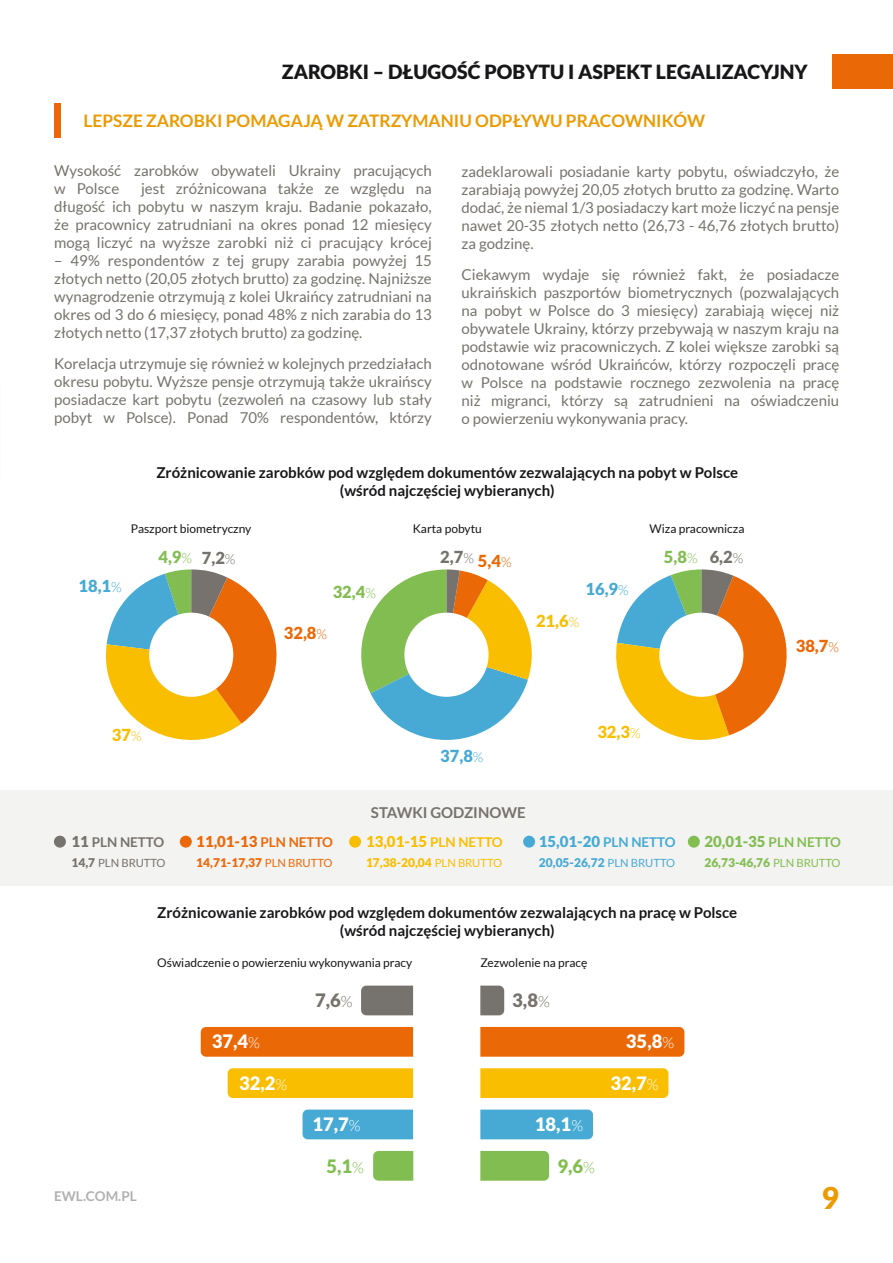
<style>
.page{position:relative;width:893px;height:1263px;background:#fff}
.page>*{position:absolute;margin:0;border:0;box-sizing:border-box;transform-origin:0 0}
.t1{font:900 30px "Lato";color:#eb9a00}
.t2{font:900 19.5px "Lato";color:#171618}
.t3{font:900 18.45px "Lato";color:#fff}
.t4{font:900 18.45px "Lato";color:#76726d}
.t5{font:900 18.45px "Lato";color:#82bd51}
.t6{font:700 17.25px "Lato";color:#eb9a00}
.t7{font:900 16.5px "Lato";color:#76726d}
.t8{font:900 16.5px "Lato";color:#46aad4}
.t9{font:900 16.5px "Lato";color:#f9be00}
.t10{font:900 16.5px "Lato";color:#82bd51}
.t11{font:900 16.5px "Lato";color:#eb6807}
.t12{font:15px/18px "Lato";color:#76726d;text-align:justify}
.t13{font:700 15px/18px "Lato";color:#171618;text-align:center}
.t14{font:900 15px "Lato";color:#eb6807}
.t15{font:900 15px "Lato";color:#f9be00}
.t16{font:900 15px "Lato";color:#46aad4}
.t17{font:900 15px "Lato";color:#82bd51}
.t18{font:700 15px "Lato";color:#76726d}
.t19{font:700 13.5px "Lato";color:#b0b0b1}
.t20{font:700 13.5px "Lato";color:#76726d}
.t21{font:12px "Lato";color:#171618}
.t22{font:900 12px "Lato";color:#eb6807}
.t23{font:900 12px "Lato";color:#f9be00}
.t24{font:900 12px "Lato";color:#46aad4}
.t25{font:900 12px "Lato";color:#82bd51}
.t26{font:11.25px "Lato";color:#76726d}
.s1{font-weight:300;font-size:13.8px}
.s2{color:#eb6807}
.s3{font-weight:900;font-size:15px}
.s4{font-weight:700;font-size:13.5px}
.s5{font-weight:900;font-size:12px}
.s6{font-weight:400;font-size:11.25px}
.s7{font-weight:300;font-size:15.3px}
</style>
<div class="page">
<div style="left:832px;top:54px;width:61px;height:35px;background:#eb6807"></div>
<div style="left:54px;top:103px;width:7px;height:35px;background:#eb6807"></div>
<svg style="left:105px;top:569px;width:172px;height:171px"></svg>
<svg style="left:361px;top:569px;width:171px;height:171px"></svg>
<svg style="left:616px;top:569px;width:171px;height:171px"></svg>
<div style="left:149px;top:613px;width:84px;height:84px;background:#fff;border-radius:50%"></div>
<div style="left:404px;top:613px;width:85px;height:84px;background:#fff;border-radius:50%"></div>
<div style="left:659px;top:613px;width:84px;height:84px;background:#fff;border-radius:50%"></div>
<div style="left:361px;top:985px;width:52px;height:30px;background:#76726d"></div>
<div style="left:201px;top:1027px;width:212px;height:30px;background:#eb6807"></div>
<div style="left:228px;top:1068px;width:185px;height:30px;background:#f9be00"></div>
<div style="left:303px;top:1109px;width:110px;height:30px;background:#46aad4"></div>
<svg style="left:373px;top:1151px;width:40px;height:30px"></svg>
<svg style="left:480px;top:985px;width:24px;height:30px"></svg>
<div style="left:480px;top:1027px;width:204px;height:30px;background:#eb6807"></div>
<div style="left:480px;top:1068px;width:188px;height:30px;background:#f9be00"></div>
<div style="left:480px;top:1109px;width:113px;height:30px;background:#46aad4"></div>
<div style="left:480px;top:1151px;width:69px;height:30px;background:#82bd51"></div>
<div style="left:0;top:790px;width:893px;height:96px;background:#f3f3f2"></div>
<div style="left:54px;top:836px;width:12px;height:12px;background:#76726d;border-radius:50%"></div>
<div style="left:180px;top:836px;width:12px;height:12px;background:#eb6807;border-radius:50%"></div>
<div style="left:349px;top:836px;width:12px;height:12px;background:#f9be00;border-radius:50%"></div>
<div style="left:523px;top:836px;width:12px;height:12px;background:#46aad4;border-radius:50%"></div>
<div style="left:688px;top:836px;width:12px;height:12px;background:#82bd51;border-radius:50%"></div>
<h2 class="t2" style="left:282px;top:61px;width:527px">ZAROBKI – DŁUGOŚĆ POBYTU I ASPEKT LEGALIZACYJNY</h2>
<p class="t6" style="left:84px;top:111px;width:623px">LEPSZE ZAROBKI POMAGAJĄ W ZATRZYMANIU ODPŁYWU PRACOWNIKÓW</p>
<p class="t12" style="left:54px;top:161px;width:379px">Wysokość zarobków obywateli Ukrainy pracujących w Polsce</p>
<p class="t12" style="left:54px;top:179px;width:379px;text-indent:87px">jest zróżnicowana także ze względu na długość ich pobytu w naszym kraju. Badanie pokazało, że pracownicy zatrudniani na okres ponad 12 miesięcy mogą liczyć na wyższe zarobki niż ci pracujący krócej</p>
<p class="t12" style="left:54px;top:251px;width:379px">– 49% respondentów z tej grupy zarabia powyżej 15 złotych netto (20,05 złotych brutto) za godzinę. Najniższe wynagrodzenie otrzymują z kolei Ukraińcy zatrudniani na okres od 3 do 6 miesięcy, ponad 48% z nich zarabia do 13 złotych netto (17,37 złotych brutto) za godzinę.</p>
<p class="t12" style="left:54px;top:354px;width:379px">Korelacja utrzymuje się również w kolejnych przedziałach okresu pobytu. Wyższe pensje otrzymują także ukraińscy posiadacze kart pobytu (zezwoleń na czasowy lub stały pobyt w Polsce). Ponad 70% respondentów, którzy</p>
<p class="t12" style="left:462px;top:162px;width:379px">zadeklarowali posiadanie karty pobytu, oświadczyło, że zarabiają powyżej 20,05 złotych brutto za godzinę. Warto dodać, że niemal 1/3 posiadaczy kart może liczyć na pensje nawet 20-35 złotych netto (26,73 - 46,76 złotych brutto) za godzinę.</p>
<p class="t12" style="left:462px;top:265px;width:379px">Ciekawym wydaje się również fakt, że posiadacze ukraińskich paszportów biometrycznych (pozwalających na pobyt w Polsce do 3 miesięcy) zarabiają więcej niż obywatele Ukrainy, którzy przebywają w naszym kraju na podstawie wiz pracowniczych. Z kolei większe zarobki są odnotowane wśród Ukraińców, którzy rozpoczęli pracę w Polsce na podstawie rocznego zezwolenia na pracę niż migranci, którzy są zatrudnieni na oświadczeniu o powierzeniu wykonywania pracy.</p>
<p class="t13" style="left:156px;top:464px;width:583px">Zróżnicowanie zarobków pod względem dokumentów zezwalających na pobyt w Polsce (wśród najczęściej wybieranych)</p>
<p class="t21" style="left:131px;top:522px;width:122px">Paszport biometryczny</p>
<p class="t21" style="left:413px;top:522px;width:71px">Karta pobytu</p>
<p class="t21" style="left:649px;top:522px;width:97px">Wiza pracownicza</p>
<p class="t8" style="left:78px;top:576px;width:45px">18,1<span class="s1">%</span></p>
<p class="t10" style="left:158px;top:547px;width:35px">4,9<span class="s1">%</span></p>
<p class="t7" style="left:440px;top:547px;width:73px">2,7<span class="s1">%</span> <span class="s2">5,4</span><sub>%</sub></p>
<p class="t7" style="left:202px;top:548px;width:35px">7,2<span class="s1">%</span></p>
<p class="t10" style="left:664px;top:547px;width:35px">5,8<span class="s1">%</span></p>
<p class="t7" style="left:710px;top:547px;width:35px">6,2<span class="s1">%</span></p>
<p class="t10" style="left:333px;top:582px;width:45px">32,4<span class="s1">%</span></p>
<p class="t8" style="left:586px;top:580px;width:45px">16,9<span class="s1">%</span></p>
<p class="t11" style="left:284px;top:623px;width:45px">32,8<span class="s1">%</span></p>
<p class="t9" style="left:536px;top:611px;width:45px">21,6<span class="s1">%</span></p>
<p class="t9" style="left:112px;top:726px;width:31px">37<span class="s1">%</span></p>
<p class="t8" style="left:440px;top:746px;width:45px">37,8<span class="s1">%</span></p>
<p class="t18" style="left:371px;top:804px;width:156px">STAWKI GODZINOWE</p>
<p class="t9" style="left:597px;top:722px;width:45px">32,3<span class="s1">%</span></p>
<p class="t11" style="left:796px;top:636px;width:45px">38,7<span class="s1">%</span></p>
<p class="t20" style="left:71px;top:834px;width:94px"><span class="s3">11</span> PLN NETTO</p>
<p class="t14" style="left:196px;top:833px;width:138px">11,01-13 <span class="s4">PLN NETTO</span></p>
<p class="t15" style="left:366px;top:833px;width:138px">13,01-15 <span class="s4">PLN NETTO</span></p>
<p class="t16" style="left:539px;top:833px;width:138px">15,01-20 <span class="s4">PLN NETTO</span></p>
<p class="t17" style="left:704px;top:833px;width:138px">20,01-35 <span class="s4">PLN NETTO</span></p>
<p class="t26" style="left:71px;top:856px;width:96px"><span class="s5">14,7</span> PLN BRUTTO</p>
<p class="t22" style="left:196px;top:855px;width:138px">14,71-17,37 <span class="s6">PLN BRUTTO</span></p>
<p class="t23" style="left:366px;top:855px;width:138px">17,38-20,04 <span class="s6">PLN BRUTTO</span></p>
<p class="t24" style="left:539px;top:855px;width:138px">20,05-26,72 <span class="s6">PLN BRUTTO</span></p>
<p class="t25" style="left:704px;top:855px;width:138px">26,73-46,76 <span class="s6">PLN BRUTTO</span></p>
<p class="t13" style="left:157px;top:903px;width:582px">Zróżnicowanie zarobków pod względem dokumentów zezwalających na pracę w Polsce (wśród najczęściej wybieranych)</p>
<p class="t21" style="left:157px;top:956px;width:256px">Oświadczenie o powierzeniu wykonywania pracy</p>
<p class="t21" style="left:480px;top:956px;width:108px">Zezwolenie na pracę</p>
<p class="t4" style="left:315px;top:989px;width:39px">7,6<span class="s7">%</span></p>
<p class="t4" style="left:512px;top:989px;width:39px">3,8<span class="s7">%</span></p>
<p class="t3" style="left:212px;top:1031px;width:50px">37,4<span class="s7">%</span></p>
<p class="t3" style="left:239px;top:1072px;width:50px">32,2<span class="s7">%</span></p>
<p class="t3" style="left:312px;top:1113px;width:50px">17,7<span class="s7">%</span></p>
<p class="t3" style="left:535px;top:1113px;width:50px">18,1<span class="s7">%</span></p>
<p class="t5" style="left:326px;top:1156px;width:39px">5,1<span class="s7">%</span></p>
<p class="t5" style="left:557px;top:1156px;width:39px">9,6<span class="s7">%</span></p>
<p class="t3" style="left:626px;top:1031px;width:50px">35,8<span class="s7">%</span></p>
<p class="t3" style="left:610px;top:1072px;width:50px">32,7<span class="s7">%</span></p>
<p class="t19" style="left:54px;top:1189px;width:84px">EWL.COM.PL</p>
<h1 class="t1" style="left:822px;top:1180px;width:19px">9</h1>
</div>
